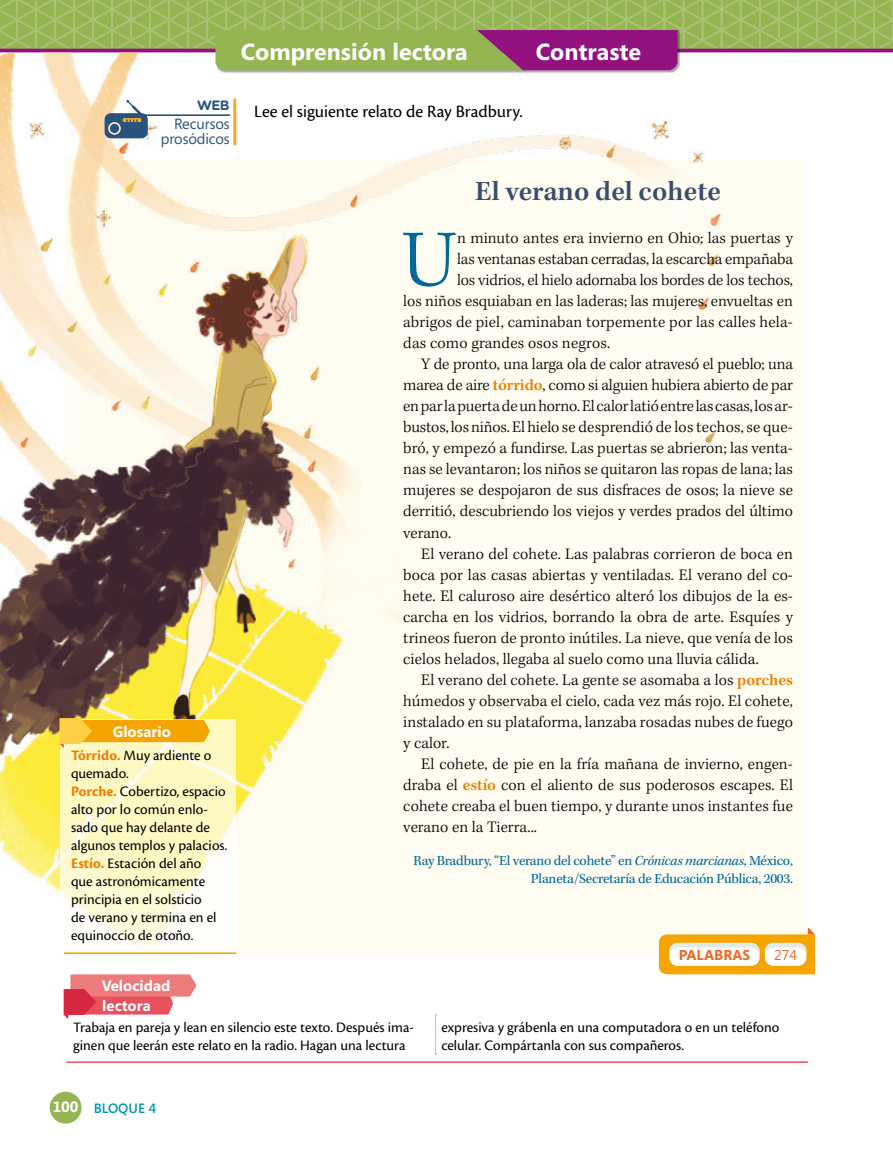
<style>
.page{position:relative;width:893px;height:1149px;background:#fff}
.page>*{position:absolute;margin:0;border:0;box-sizing:border-box;transform-origin:0 0}
.t1{font:300 82.8px "Kepler Std";color:#00699b}
.t2{font:600 28.5px "Kepler Std";letter-spacing:.005em;color:#3a4e6b}
.t3{font:700 23.25px "Segoe";color:#fff}
.t4{font:18px "Cronos Pro";color:#000}
.t5{font:300 16.5px "Kepler Std";letter-spacing:.005em;color:#000}
.t6{font:300 16.5px "Kepler Std";letter-spacing:-.015em;color:#000}
.t7{font:15px/18px "Cronos Pro";color:#000}
.t8{font:700 15px/19.5px "Segoe";color:#fff}
.t9{font:14.85px/14.9px "Segoe";letter-spacing:-.01em;color:#27537e;text-align:right}
.t10{font:14.25px/18px "Kepler Std";letter-spacing:-.02em;color:#00699b;text-align:right}
.t11{font:700 14.25px "Segoe";color:#eb6a27}
.t12{font:14.25px "Segoe";color:#eb6a27}
.t13{font:600 13.5px "Segoe";color:#0097a8}
.t14{font:700 13.5px "Gotham Rounded";color:#27537e}
.s1{font-weight:700;color:#ee7f00}
.s2{font-weight:600;color:#ee7f00}
.s3{font-style:italic}
.s4{font-weight:700;font-size:15px;color:#fff}
</style>
<div class="page">
<div style="left:50px;top:1091px;width:32px;height:32px;background:#95b552;border-radius:50%"></div>
<svg style="left:0;top:0;width:893px;height:53px;background:#99a35e"></svg>
<div style="left:66px;top:160px;width:742px;height:793px;background:#fffdf1"></div>
<hr style="left:66px;top:1060px;width:742px;height:2px;background:#e8525f">
<svg style="left:64px;top:927px;width:751px;height:134px"></svg>
<img style="left:0;top:52px;width:775px;height:922px">
<div style="left:105px;top:113px;width:43px;height:25px;background:#27537e;border-radius:6px"></div>
<svg style="left:108px;top:100px;width:122px;height:35px"></svg>
<hr style="left:233px;top:99px;width:3px;height:46px;background:#f6a924">
<svg style="left:60px;top:718px;width:176px;height:234px;fill:#fef8c6"></svg>
<svg style="left:60px;top:717px;width:150px;height:31px;background:#f6be39"></svg>
<hr style="left:64px;top:952px;width:172px;height:1px;background:#f6a400">
<h3 class="t3" style="left:241px;top:35px;width:229px">Comprensión lectora</h3>
<h3 class="t3" style="left:536px;top:35px;width:107px">Contraste</h3>
<p class="t14" style="left:197px;top:95px;width:34px">WEB</p>
<p class="t9" style="left:161px;top:116px;width:70px">Recursos prosódicos</p>
<p class="t8" style="left:113px;top:721px;width:60px">Glosario</p>
<p class="t7" style="left:71px;top:746px;width:158px"><span class="s1">Tórrido.</span> Muy ardiente o quemado.<br><span class="s1">Porche.</span> Cobertizo, espacio alto por lo común enlo&shy;sado que hay delante de algunos templos y palacios.<br><span class="s1">Estío.</span> Estación del año<br>que astronómicamente principia en el solsticio<br>de verano y termina en el equinoccio de otoño.</p>
<p class="t8" style="left:102px;top:975px;width:70px">Velocidad lectora</p>
<p class="t4" style="left:254px;top:101px;width:270px">Lee el siguiente relato de Ray Bradbury.</p>
<h2 class="t2" style="left:475px;top:175px;width:247px">El verano del cohete</h2>
<h1 class="t1" style="left:401px;top:213px;width:57px">U</h1>
<p class="t5" style="left:457px;top:229px;width:337px">n minuto antes era invierno en Ohio; las puertas y</p>
<p class="t5" style="left:457px;top:250px;width:337px">las ventanas estaban cerradas, la escarcha empañaba</p>
<p class="t6" style="left:457px;top:271px;width:337px">los vidrios, el hielo adornaba los bordes de los techos,</p>
<p class="t5" style="left:403px;top:292px;width:391px">los niños esquiaban en las laderas; las mujeres, envueltas en</p>
<p class="t5" style="left:403px;top:313px;width:391px">abrigos de piel, caminaban torpemente por las calles hela-</p>
<p class="t5" style="left:403px;top:334px;width:208px">das como grandes osos negros.</p>
<p class="t5" style="left:421px;top:355px;width:373px">Y de pronto, una larga ola de calor atravesó el pueblo; una</p>
<p class="t5" style="left:403px;top:376px;width:391px">marea de aire <span class="s2">tórrido</span>, como si alguien hubiera abierto de par</p>
<p class="t5" style="left:403px;top:397px;width:391px">en par la puerta de un horno. El calor latió entre las casas, los ar-</p>
<p class="t5" style="left:403px;top:418px;width:391px">bustos, los niños. El hielo se desprendió de los techos, se que-</p>
<p class="t5" style="left:403px;top:439px;width:391px">bró, y empezó a fundirse. Las puertas se abrieron; las venta-</p>
<p class="t5" style="left:403px;top:460px;width:391px">nas se levantaron; los niños se quitaron las ropas de lana; las</p>
<p class="t5" style="left:403px;top:481px;width:391px">mujeres se despojaron de sus disfraces de osos; la nieve se</p>
<p class="t5" style="left:403px;top:502px;width:391px">derritió, descubriendo los viejos y verdes prados del último</p>
<p class="t5" style="left:403px;top:523px;width:49px">verano.</p>
<p class="t5" style="left:421px;top:544px;width:373px">El verano del cohete. Las palabras corrieron de boca en</p>
<p class="t5" style="left:403px;top:565px;width:391px">boca por las casas abiertas y ventiladas. El verano del co-</p>
<p class="t5" style="left:403px;top:586px;width:391px">hete. El caluroso aire desértico alteró los dibujos de la es-</p>
<p class="t5" style="left:403px;top:607px;width:391px">carcha en los vidrios, borrando la obra de arte. Esquíes y</p>
<p class="t5" style="left:403px;top:628px;width:391px">trineos fueron de pronto inútiles. La nieve, que venía de los</p>
<p class="t5" style="left:403px;top:649px;width:357px">cielos helados, llegaba al suelo como una lluvia cálida.</p>
<p class="t5" style="left:421px;top:670px;width:373px">El verano del cohete. La gente se asomaba a los <span class="s2">porches</span></p>
<p class="t5" style="left:403px;top:691px;width:391px">húmedos y observaba el cielo, cada vez más rojo. El cohete,</p>
<p class="t5" style="left:403px;top:712px;width:391px">instalado en su plataforma, lanzaba rosadas nubes de fuego</p>
<p class="t5" style="left:403px;top:733px;width:48px">y calor.</p>
<p class="t5" style="left:421px;top:754px;width:373px">El cohete, de pie en la fría mañana de invierno, engen-</p>
<p class="t5" style="left:403px;top:775px;width:391px">draba el <span class="s2">estío</span> con el aliento de sus poderosos escapes. El</p>
<p class="t5" style="left:403px;top:796px;width:391px">cohete creaba el buen tiempo, y durante unos instantes fue</p>
<p class="t5" style="left:403px;top:817px;width:135px">verano en la Tierra...</p>
<p class="t10" style="left:413px;top:851px;width:381px">Ray Bradbury, “El verano del cohete” en <span class="s3">Crónicas marcianas</span>, México,<br>Planeta/Secretaría de Educación Pública, 2003.</p>
<p class="t11" style="left:679px;top:944px;width:73px">PALABRAS</p>
<p class="t12" style="left:774px;top:944px;width:25px">274</p>
<p class="t7" style="left:73px;top:1018px;width:342px">Trabaja en pareja y lean en silencio este texto. Después ima&shy;ginen que leerán este relato en la radio. Hagan una lectura</p>
<p class="t7" style="left:441px;top:1018px;width:340px">expresiva y grábenla en una computadora o en un teléfono celular. Compártanla con sus compañeros.</p>
<p class="t13" style="left:53px;top:1099px;width:105px"><span class="s4">100</span> BLOQUE 4</p>
</div>
